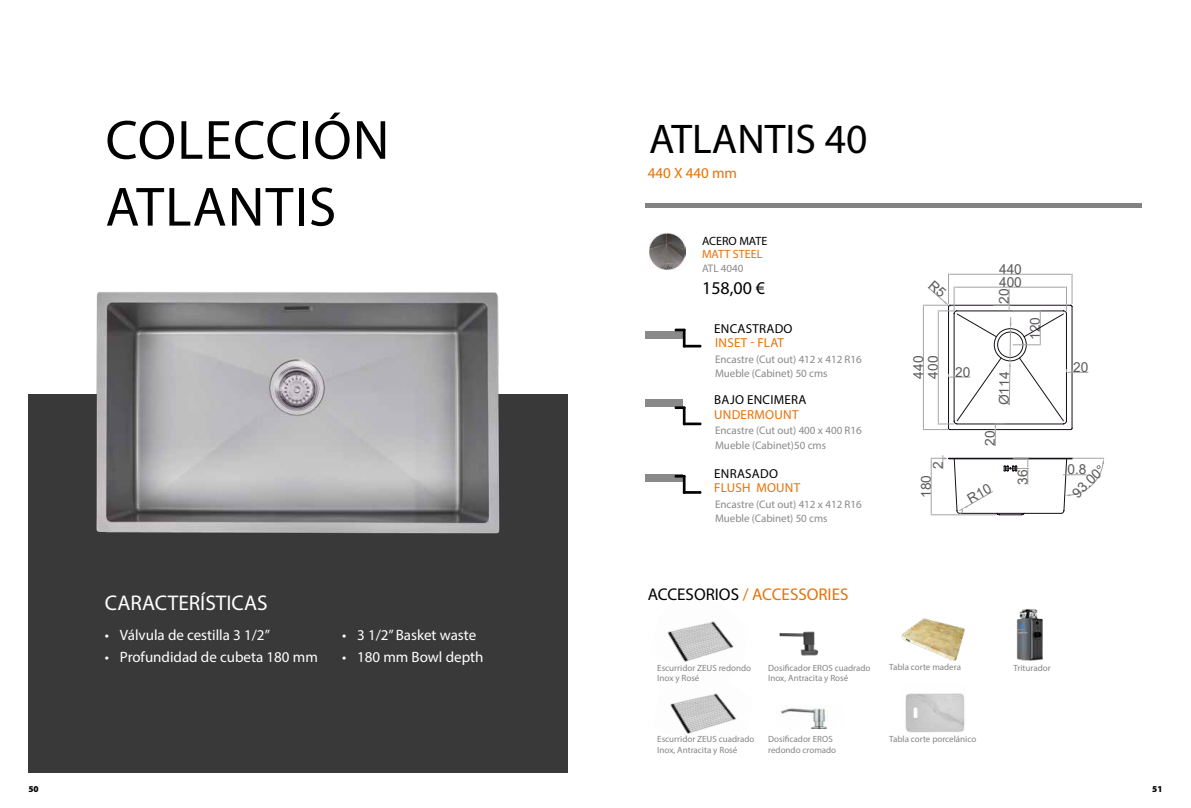
<style>
.page{position:relative;width:1191px;height:808px;background:#fff}
.page>*{position:absolute;margin:0;border:0;box-sizing:border-box;transform-origin:0 0}
.t1{font:55.7px/66.8px "Myriad Pro";letter-spacing:.02em;color:#000}
.t2{font:41.6px "Myriad Pro";color:#000}
.t3{font:21.3px "Myriad Pro";color:#fff}
.t4{font:18px "Myriad Pro";color:#000}
.t5{font:17px "Myriad Pro";color:#e97105}
.t6{font:15px "Myriad Pro";color:#fff}
.t7{font:15px "Myriad Pro";color:#e97105}
.t8{font:13.8px "Arial";color:#5b595c}
.t9{font:13.7px/14.9px "Arial";color:#5b595c}
.t10{font:13px "Myriad Pro";letter-spacing:.02em;color:#000}
.t11{font:13px "Myriad Pro";letter-spacing:.02em;color:#e97105}
.t12{font:12px "Myriad Pro";color:#e97105}
.t13{font:12px "Myriad Pro";color:#000}
.t14{font:11px "Myriad Pro";color:#898989}
.t15{font:9px/10.8px "Myriad Pro";color:#848484}
.t16{font:900 9px "Myriad Pro";color:#000}
.s1{color:#000}
</style>
<div class="page">
<img style="left:905px;top:693px;width:60px;height:40px">
<img style="left:779px;top:631px;width:40px;height:24px">
<img style="left:1016px;top:609px;width:27px;height:52px">
<img style="left:901px;top:618px;width:64px;height:42px">
<img style="left:667px;top:621px;width:67px;height:41px">
<img style="left:670px;top:693px;width:66px;height:41px">
<img style="left:781px;top:708px;width:46px;height:20px">
<hr style="left:645px;top:204px;width:496px;height:4px;background:#828282">
<img style="left:649px;top:233px;width:36px;height:36px">
<div style="left:645px;top:331px;width:38px;height:8px;background:#898989"></div>
<svg style="left:674px;top:329px;width:27px;height:18px"></svg>
<div style="left:645px;top:399px;width:38px;height:8px;background:#898989"></div>
<svg style="left:674px;top:406px;width:11px;height:19px"></svg>
<hr style="left:683px;top:422px;width:18px;height:3px;background:#000">
<div style="left:645px;top:474px;width:38px;height:8px;background:#898989"></div>
<svg style="left:674px;top:475px;width:11px;height:18px"></svg>
<hr style="left:683px;top:491px;width:18px;height:3px;background:#000">
<div style="left:28px;top:394px;width:540px;height:378px;background:#393939"></div>
<img style="left:96px;top:292px;width:404px;height:242px">
<hr style="left:930px;top:515px;width:66px;height:1px;background:#a2a3a2">
<svg style="left:923px;top:274px;width:181px;height:241px"></svg>
<h1 class="t1" style="left:105px;top:106px;width:285px">COLECCIÓN<br>ATLANTIS</h1>
<h2 class="t2" style="left:649px;top:113px;width:220px">ATLANTIS 40</h2>
<h3 class="t7" style="left:648px;top:163px;width:91px">440 X 440 mm</h3>
<h3 class="t13" style="left:702px;top:233px;width:67px">ACERO MATE</h3>
<h3 class="t4" style="left:702px;top:276px;width:64px">158,00 €</h3>
<h3 class="t12" style="left:702px;top:246px;width:62px">MATT STEEL</h3>
<p class="t14" style="left:702px;top:262px;width:43px">ATL 4040</p>
<h3 class="t10" style="left:714px;top:320px;width:80px">ENCASTRADO</h3>
<h3 class="t11" style="left:715px;top:335px;width:70px">INSET - FLAT</h3>
<p class="t14" style="left:715px;top:352px;width:148px">Encastre (Cut out) 412 x 412 R16</p>
<p class="t14" style="left:715px;top:366px;width:114px">Mueble (Cabinet) 50 cms</p>
<h3 class="t10" style="left:714px;top:392px;width:94px">BAJO ENCIMERA</h3>
<h3 class="t11" style="left:714px;top:407px;width:86px">UNDERMOUNT</h3>
<p class="t14" style="left:715px;top:424px;width:148px">Encastre (Cut out) 400 x 400 R16</p>
<p class="t14" style="left:715px;top:438px;width:113px">Mueble (Cabinet)50 cms</p>
<h3 class="t10" style="left:714px;top:465px;width:65px">ENRASADO</h3>
<h3 class="t11" style="left:714px;top:480px;width:87px">FLUSH MOUNT</h3>
<p class="t14" style="left:715px;top:497px;width:148px">Encastre (Cut out) 412 x 412 R16</p>
<p class="t14" style="left:715px;top:511px;width:114px">Mueble (Cabinet) 50 cms</p>
<h3 class="t8" style="left:999px;top:259px;width:24px">440</h3>
<h3 class="t8" style="left:999px;top:272px;width:24px">400</h3>
<h3 class="t9" style="left:996px;top:304px;width:17px;rotate:-90deg">20</h3>
<h3 class="t9" style="left:1027px;top:340px;width:24px;rotate:-90deg">120</h3>
<h3 class="t9" style="left:910px;top:379px;width:24px;rotate:-90deg">440<br>400</h3>
<h3 class="t8" style="left:955px;top:362px;width:17px">20</h3>
<h3 class="t9" style="left:996px;top:405px;width:35px;rotate:-89deg">Ø 411</h3>
<h3 class="t8" style="left:1073px;top:358px;width:17px">20</h3>
<h3 class="t9" style="left:982px;top:446px;width:17px;rotate:-90deg">20</h3>
<h3 class="t9" style="left:930px;top:469px;width:9px;rotate:-90deg">2</h3>
<h3 class="t9" style="left:918px;top:498px;width:24px;rotate:-90deg">180</h3>
<h3 class="t9" style="left:1015px;top:485px;width:17px;rotate:-90deg">36</h3>
<h3 class="t9" style="left:1069px;top:490px;width:41px;rotate:-44deg">93.00°</h3>
<h3 class="t8" style="left:1067px;top:460px;width:20px">0.8</h3>
<h3 class="t3" style="left:105px;top:589px;width:164px">CARACTERÍSTICAS</h3>
<h3 class="t5" style="left:648px;top:584px;width:202px"><span class="s1">ACCESORIOS</span> / ACCESSORIES</h3>
<h3 class="t6" style="left:105px;top:625px;width:166px">• Válvula de cestilla 3 1/2”</h3>
<h3 class="t6" style="left:105px;top:647px;width:214px">• Profundidad de cubeta 180 mm</h3>
<h3 class="t6" style="left:342px;top:625px;width:136px">• 3 1/2” Basket waste</h3>
<h3 class="t6" style="left:342px;top:647px;width:143px">• 180 mm Bowl depth</h3>
<p class="t15" style="left:657px;top:662px;width:95px">Escurridor ZEUS redondo<br>Inox y Rosé</p>
<p class="t15" style="left:768px;top:662px;width:104px">Dosificador EROS cuadrado<br>Inox, Antracita y Rosé</p>
<p class="t15" style="left:889px;top:661px;width:73px">Tabla corte madera</p>
<p class="t15" style="left:657px;top:734px;width:99px">Escurridor ZEUS cuadrado<br>Inox, Antracita y Rosé</p>
<p class="t15" style="left:768px;top:734px;width:69px">Dosificador EROS redondo cromado</p>
<p class="t15" style="left:889px;top:733px;width:89px">Tabla corte porcelánico</p>
<p class="t15" style="left:1013px;top:662px;width:39px">Triturador</p>
<p class="t16" style="left:28px;top:783px;width:12px">50</p>
<p class="t16" style="left:1152px;top:783px;width:12px">51</p>
</div>
